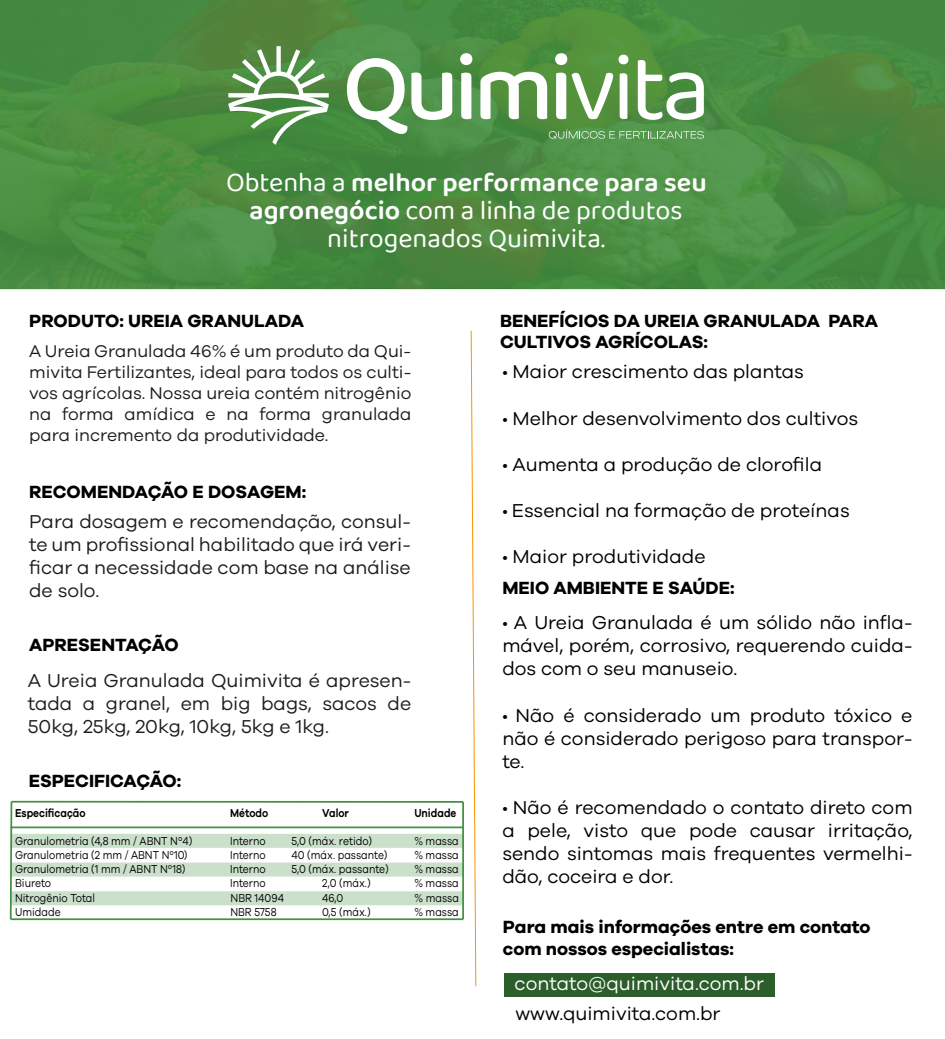
<style>
.page{position:relative;width:945px;height:1039px;background:#fff}
.page>*{position:absolute;margin:0;border:0;box-sizing:border-box;transform-origin:0 0}
.t1{font:27.12px/28px "Baloo 2";color:#fff;text-align:center}
.t2{font:19.25px/23.1px "Galano Grotesque";color:#000;text-align:justify}
.t3{font:19.25px/23.1px "Galano Grotesque";color:#1d1d1b;text-align:justify}
.t4{font:19.25px "Galano Grotesque";color:#fff}
.t5{font:700 18.2px/21.9px "Galano Grotesque";color:#000}
.t6{font:17.5px/21px "Galano Grotesque";color:#1d1d1b;text-align:justify}
.t7{font:11.81px "Galano Grotesque";color:#000;scale:.86 1}
.t8{font:600 11.81px "Galano Grotesque";color:#000;scale:.86 1}
.s1{font-weight:600}
.s2{font-family:"Myriad Pro"}
</style>
<div class="page">
<div style="left:11px;top:891px;width:452px;height:14px;background:#cae0ca"></div>
<div style="left:11px;top:862px;width:452px;height:14px;background:#cae0ca"></div>
<div style="left:11px;top:833px;width:452px;height:14px;background:#cae0ca"></div>
<div style="left:504px;top:972px;width:270px;height:24px;background:#2c5e2b"></div>
<svg style="left:0;top:0;width:945px;height:289px;fill:#498b40"></svg>
<svg style="left:228px;top:46px;width:101px;height:99px"></svg>
<svg style="left:549px;top:129px;width:155px;height:9px"></svg>
<svg style="left:347px;top:58px;width:105px;height:76px"></svg>
<svg style="left:460px;top:53px;width:12px;height:66px"></svg>
<svg style="left:480px;top:72px;width:67px;height:47px"></svg>
<svg style="left:555px;top:53px;width:73px;height:66px"></svg>
<svg style="left:638px;top:60px;width:66px;height:60px"></svg>
<svg style="left:470px;top:330px;width:7px;height:656px"></svg>
<hr style="left:11px;top:800px;width:452px;height:2px;background:#439142">
<hr style="left:11px;top:918px;width:452px;height:1px;background:#439142">
<hr style="left:462px;top:801px;width:2px;height:117px;background:#439142">
<svg style="left:9px;top:800px;width:4px;height:120px"></svg>
<hr style="left:11px;top:826px;width:452px;height:2px;background:#439142">
<h1 class="t1" style="left:226px;top:169px;width:482px">Obtenha a <span class="s1">melhor performance para seu agronegócio</span> com a linha de produtos nitrogenados Quimivita.</h1>
<p class="t5" style="left:29px;top:309px;width:276px">PRODUTO: UREIA GRANULADA</p>
<p class="t6" style="left:29px;top:340px;width:384px">A Ureia Granulada 46% é um produto da Qui&shy;mivita Fertilizantes, ideal para todos os culti&shy;vos agrícolas. Nossa ureia contém nitrogênio na forma amídica e na forma granulada para incremento da produtividade.</p>
<p class="t5" style="left:29px;top:480px;width:279px">RECOMENDAÇÃO E DOSAGEM:</p>
<p class="t3" style="left:29px;top:509px;width:383px">Para dosagem e recomendação, consul&shy;te um profissional habilitado que irá veri&shy;ficar a necessidade com base na análise de solo.</p>
<p class="t5" style="left:29px;top:633px;width:151px">APRESENTAÇÃO</p>
<p class="t3" style="left:28px;top:668px;width:385px">A Ureia Granulada Quimivita é apresen&shy;tada a granel, em big bags, sacos de 50kg, 25kg, 20kg, 10kg, 5kg e 1kg.</p>
<p class="t5" style="left:29px;top:769px;width:154px">ESPECIFICAÇÃO:</p>
<p class="t8" style="left:15px;top:806px;width:84px">Especificação</p>
<p class="t8" style="left:230px;top:806px;width:46px">Método</p>
<p class="t8" style="left:322px;top:806px;width:33px">Valor</p>
<p class="t8" style="left:414px;top:806px;width:50px">Unidade</p>
<p class="t7" style="left:15px;top:833px;width:208px">Granulometria (4,8 mm / ABNT Nº4)</p>
<p class="t7" style="left:230px;top:833px;width:43px">Interno</p>
<p class="t7" style="left:292px;top:833px;width:95px">5,0 (máx. retido)</p>
<p class="t7" style="left:414px;top:833px;width:53px">% massa</p>
<p class="t7" style="left:15px;top:847px;width:202px">Granulometria (2 mm / ABNT Nº10)</p>
<p class="t7" style="left:230px;top:847px;width:43px">Interno</p>
<p class="t7" style="left:292px;top:847px;width:113px">40 (máx. passante)</p>
<p class="t7" style="left:414px;top:847px;width:53px">% massa</p>
<p class="t7" style="left:15px;top:861px;width:200px">Granulometria (1 mm / ABNT Nº18)</p>
<p class="t7" style="left:230px;top:861px;width:43px">Interno</p>
<p class="t7" style="left:292px;top:861px;width:114px">5,0 (máx. passante)</p>
<p class="t7" style="left:414px;top:861px;width:53px">% massa</p>
<p class="t7" style="left:15px;top:876px;width:44px">Biureto</p>
<p class="t7" style="left:230px;top:876px;width:43px">Interno</p>
<p class="t7" style="left:322px;top:876px;width:58px">2,0 (máx.)</p>
<p class="t7" style="left:414px;top:876px;width:53px">% massa</p>
<p class="t7" style="left:15px;top:890px;width:95px">Nitrogênio Total</p>
<p class="t7" style="left:231px;top:890px;width:64px">NBR 14094</p>
<p class="t7" style="left:322px;top:890px;width:26px">46,0</p>
<p class="t7" style="left:415px;top:890px;width:53px">% massa</p>
<p class="t7" style="left:15px;top:904px;width:55px">Umidade</p>
<p class="t7" style="left:230px;top:904px;width:55px">NBR 5758</p>
<p class="t7" style="left:322px;top:904px;width:58px">0,5 (máx.)</p>
<p class="t7" style="left:414px;top:904px;width:53px">% massa</p>
<p class="t5" style="left:500px;top:309px;width:380px">BENEFÍCIOS DA UREIA GRANULADA PARA<br>CULTIVOS AGRÍCOLAS:</p>
<p class="t2" style="left:502px;top:359px;width:303px"><span class="s2">•</span> Maior crescimento das plantas</p>
<p class="t2" style="left:502px;top:406px;width:357px"><span class="s2">•</span> Melhor desenvolvimento dos cultivos</p>
<p class="t2" style="left:502px;top:452px;width:321px"><span class="s2">•</span> Aumenta a produção de clorofila</p>
<p class="t2" style="left:502px;top:498px;width:349px"><span class="s2">•</span> Essencial na formação de proteínas</p>
<p class="t2" style="left:502px;top:544px;width:205px"><span class="s2">•</span> Maior produtividade</p>
<p class="t5" style="left:502px;top:576px;width:234px">MEIO AMBIENTE E SAÚDE:</p>
<p class="t2" style="left:502px;top:610px;width:412px"><span class="s2">•</span> A Ureia Granulada é um sólido não infla&shy;mável, porém, corrosivo, requerendo cuida&shy;dos com o seu manuseio.</p>
<p class="t2" style="left:502px;top:702px;width:412px"><span class="s2">•</span> Não é considerado um produto tóxico e não é considerado perigoso para transpor&shy;te.</p>
<p class="t2" style="left:502px;top:795px;width:412px"><span class="s2">•</span> Não é recomendado o contato direto com a pele, visto que pode causar irritação, sendo sintomas mais frequentes vermelhi&shy;dão, coceira e dor.</p>
<p class="t5" style="left:503px;top:915px;width:369px">Para mais informações entre em contato com nossos especialistas:</p>
<p class="t4" style="left:515px;top:971px;width:251px">contato@quimivita.com.br</p>
<p class="t2" style="left:515px;top:1001px;width:207px">www.quimivita.com.br</p>
</div>
